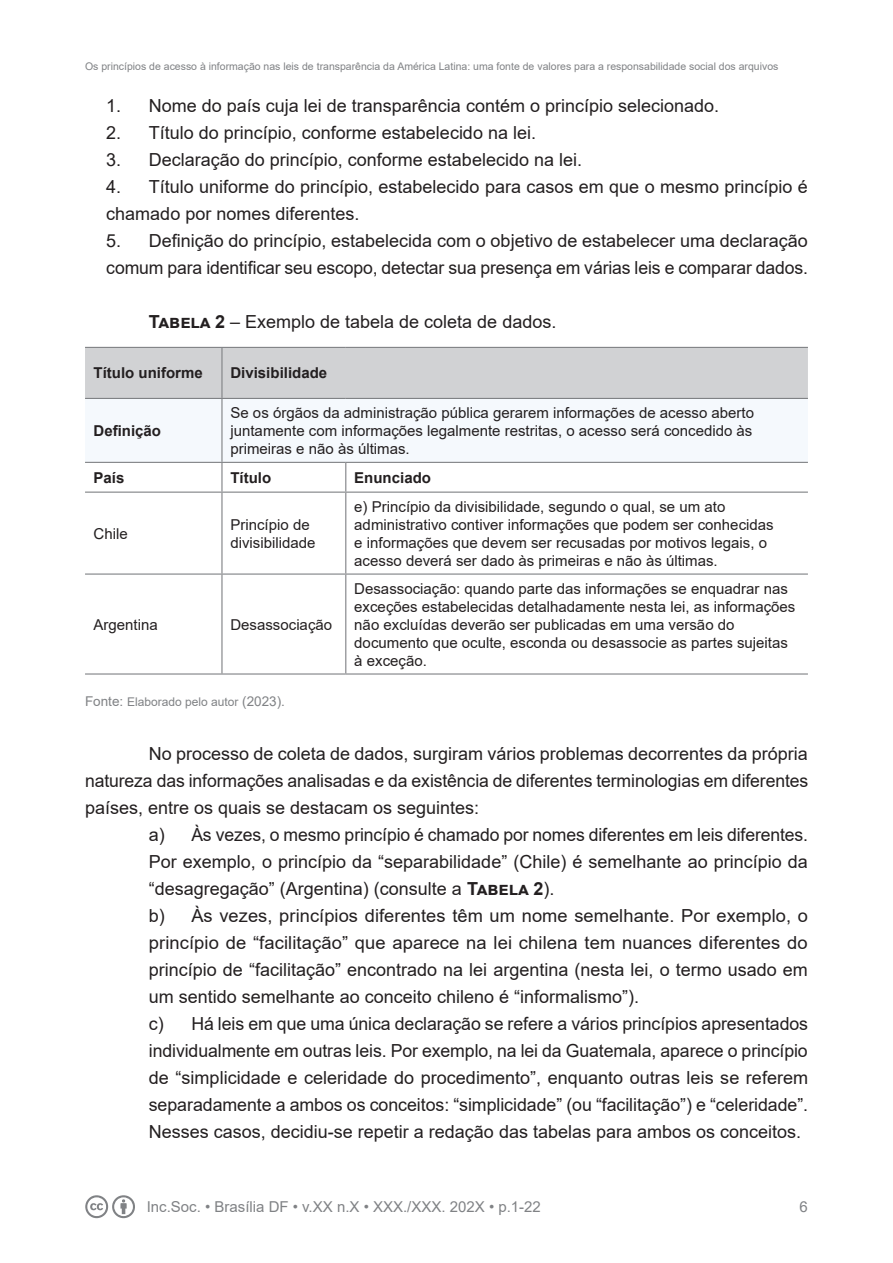
<style>
.page{position:relative;width:893px;height:1263px;background:#fff}
.page>*{position:absolute;margin:0;border:0;box-sizing:border-box;transform-origin:0 0}
._2_2_Texto{font:18px/27px "Arial";color:#231f20;text-align:justify}
._3_2_Célula_I{font:15px/18px "Arial";color:#231f20}
._3_1_Cabeçalho{font:700 15px "Arial";color:#231f20}
.t1{font:15px "Arial";color:#808285}
._2_5_Legenda_Imagem{font:12px "Arial";color:#808285}
.t2{font:10.5px "Arial";color:#808285}
.s1{font-weight:700}
.s2{font-size:13.5px}
</style>
<div class="page">
<div style="left:85px;top:348px;width:723px;height:50px;background:#d1d2d4"></div>
<svg style="left:85px;top:461px;width:723px;height:1px"></svg>
<hr style="left:85px;top:347px;width:137px;height:1px;background:#808285">
<hr style="left:222px;top:347px;width:124px;height:1px;background:#808285">
<hr style="left:221px;top:348px;width:2px;height:50px;background:#808285">
<hr style="left:346px;top:347px;width:462px;height:1px;background:#808285">
<hr style="left:85px;top:398px;width:137px;height:1px;background:#808285">
<hr style="left:222px;top:398px;width:124px;height:1px;background:#808285">
<hr style="left:221px;top:399px;width:2px;height:63px;background:#808285">
<hr style="left:346px;top:398px;width:462px;height:1px;background:#808285">
<hr style="left:85px;top:462px;width:137px;height:1px;background:#808285">
<hr style="left:222px;top:462px;width:124px;height:1px;background:#808285">
<hr style="left:221px;top:463px;width:2px;height:29px;background:#808285">
<hr style="left:346px;top:462px;width:462px;height:1px;background:#808285">
<svg style="left:345px;top:463px;width:1px;height:29px"></svg>
<hr style="left:85px;top:492px;width:137px;height:1px;background:#808285">
<hr style="left:222px;top:492px;width:124px;height:1px;background:#808285">
<hr style="left:221px;top:493px;width:2px;height:80px;background:#808285">
<hr style="left:346px;top:492px;width:462px;height:1px;background:#808285">
<hr style="left:345px;top:493px;width:1px;height:80px;background:#808285">
<hr style="left:85px;top:573px;width:137px;height:2px;background:#808285">
<hr style="left:222px;top:573px;width:124px;height:2px;background:#808285">
<hr style="left:221px;top:575px;width:2px;height:98px;background:#808285">
<hr style="left:346px;top:573px;width:462px;height:2px;background:#808285">
<hr style="left:345px;top:575px;width:1px;height:98px;background:#808285">
<hr style="left:85px;top:673px;width:137px;height:1px;background:#808285">
<hr style="left:222px;top:673px;width:124px;height:1px;background:#808285">
<hr style="left:346px;top:673px;width:462px;height:1px;background:#808285">
<svg style="left:85px;top:1195px;width:50px;height:23px"></svg>
<p class="t2" style="left:85px;top:59px;width:695px">Os princípios de acesso à informação nas leis de transparência da América Latina: uma fonte de valores para a responsabilidade social dos arquivos</p>
<p class="_2_2_Texto" style="left:106px;top:92px;width:614px">1. Nome do país cuja lei de transparência contém o princípio selecionado.</p>
<p class="_2_2_Texto" style="left:106px;top:119px;width:431px">2. Título do princípio, conforme estabelecido na lei.</p>
<p class="_2_2_Texto" style="left:106px;top:146px;width:477px">3. Declaração do princípio, conforme estabelecido na lei.</p>
<p class="_2_2_Texto" style="left:106px;top:173px;width:703px">4. Título uniforme do princípio, estabelecido para casos em que o mesmo princípio é chamado por nomes diferentes.</p>
<p class="_2_2_Texto" style="left:106px;top:227px;width:703px">5. Definição do princípio, estabelecida com o objetivo de estabelecer uma declaração comum para identificar seu escopo, detectar sua presença em várias leis e comparar dados.</p>
<p class="_2_2_Texto" style="left:149px;top:308px;width:409px"><span class="s1">Tabela 2</span> – Exemplo de tabela de coleta de dados.</p>
<p class="_3_1_Cabeçalho" style="left:94px;top:362px;width:111px">Título uniforme</p>
<p class="_3_1_Cabeçalho" style="left:230px;top:362px;width:98px">Divisibilidade</p>
<p class="_3_1_Cabeçalho" style="left:94px;top:420px;width:69px">Definição</p>
<p class="_3_2_Célula_I" style="left:230px;top:403px;width:525px;text-align:justify">Se os órgãos da administração pública gerarem informações de acesso aberto juntamente com informações legalmente restritas, o acesso será concedido às primeiras e não às últimas.</p>
<p class="_3_1_Cabeçalho" style="left:94px;top:467px;width:32px">País</p>
<p class="_3_1_Cabeçalho" style="left:230px;top:467px;width:42px">Título</p>
<p class="_3_1_Cabeçalho" style="left:354px;top:467px;width:78px">Enunciado</p>
<p class="_3_2_Célula_I" style="left:94px;top:524px;width:36px">Chile</p>
<p class="_3_2_Célula_I" style="left:230px;top:515px;width:87px">Princípio de divisibilidade</p>
<p class="_3_2_Célula_I" style="left:94px;top:615px;width:66px">Argentina</p>
<p class="_3_2_Célula_I" style="left:230px;top:615px;width:103px">Desassociação</p>
<p class="_3_2_Célula_I" style="left:354px;top:497px;width:421px">e) Princípio da divisibilidade, segundo o qual, se um ato administrativo contiver informações que podem ser conhecidas e informações que devem ser recusadas por motivos legais, o acesso deverá ser dado às primeiras e não às últimas.</p>
<p class="_3_2_Célula_I" style="left:354px;top:579px;width:443px">Desassociação: quando parte das informações se enquadrar nas exceções estabelecidas detalhadamente nesta lei, as informações não excluídas deverão ser publicadas em uma versão do documento que oculte, esconda ou desassocie as partes sujeitas à exceção.</p>
<p class="_2_5_Legenda_Imagem" style="left:85px;top:694px;width:201px"><span class="s2">Fonte:</span> Elaborado pelo autor <span class="s2">(2023).</span></p>
<p class="_2_2_Texto" style="left:85px;top:740px;width:725px;text-indent:64px">No processo de coleta de dados, surgiram vários problemas decorrentes da própria natureza das informações analisadas e da existência de diferentes terminologias em diferentes países, entre os quais se destacam os seguintes:</p>
<p class="_2_2_Texto" style="left:149px;top:821px;width:661px">a) Às vezes, o mesmo princípio é chamado por nomes diferentes em leis diferentes.<br>Por exemplo, o princípio da “separabilidade” (Chile) é semelhante ao princípio da “desagregação” (Argentina) (consulte a <span class="s1">Tabela 2</span>).</p>
<p class="_2_2_Texto" style="left:149px;top:902px;width:661px">b) Às vezes, princípios diferentes têm um nome semelhante. Por exemplo, o princípio de “facilitação” que aparece na lei chilena tem nuances diferentes do princípio de “facilitação” encontrado na lei argentina (nesta lei, o termo usado em um sentido semelhante ao conceito chileno é “informalismo”).</p>
<p class="_2_2_Texto" style="left:149px;top:1010px;width:661px">c) Há leis em que uma única declaração se refere a vários princípios apresentados individualmente em outras leis. Por exemplo, na lei da Guatemala, aparece o princípio de “simplicidade e celeridade do procedimento”, enquanto outras leis se referem separadamente a ambos os conceitos: “simplicidade” (ou “facilitação”) e “celeridade”.<br>Nesses casos, decidiu-se repetir a redação das tabelas para ambos os conceitos.</p>
<p class="t1" style="left:147px;top:1197px;width:396px">Inc.Soc. • Brasília DF • v.XX n.X • XXX./XXX. 202X • p.1-22</p>
<p class="t1" style="left:800px;top:1197px;width:10px">6</p>
</div>
